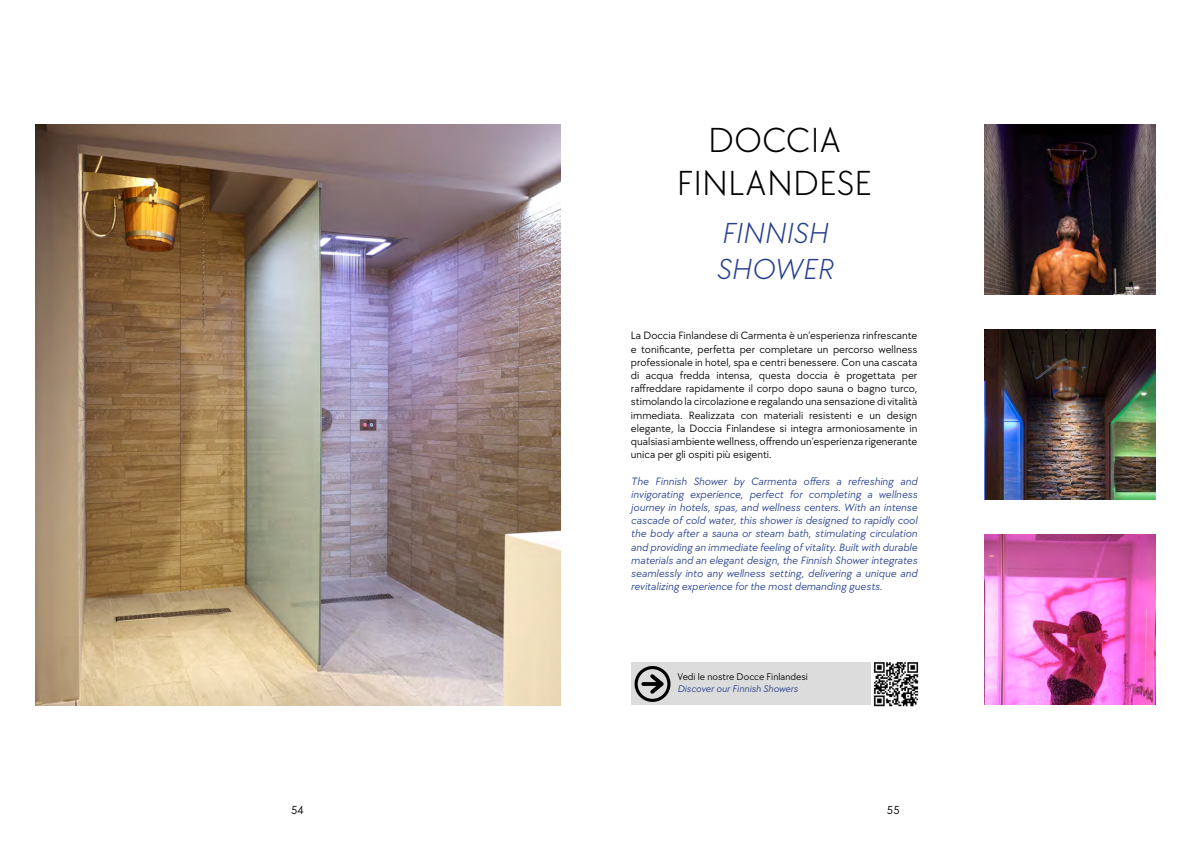
<style>
.page{position:relative;width:1191px;height:842px;background:#fff}
.page>*{position:absolute;margin:0;border:0;box-sizing:border-box;transform-origin:0 0}
.t1{font:300 36px/43.2px "TT Chocolates Trl";color:#000;text-align:center}
.t2{font:italic 300 30px/36px "TT Chocolates Trl";color:#25408f}
.t3{font:12px "TT Chocolates Trl";color:#000}
.t4{font:11px/13.2px "TT Chocolates Trl";color:#000;text-align:justify}
.t5{font:italic 11px/13.2px "TT Chocolates Trl";color:#25408f;text-align:justify}
.t6{font:10px "TT Chocolates Trl";color:#000}
.t7{font:italic 10px "TT Chocolates Trl";color:#25408f}
</style>
<div class="page">
<img style="left:36px;top:125px;width:524px;height:581px">
<img style="left:985px;top:535px;width:170px;height:170px">
<img style="left:985px;top:125px;width:170px;height:170px">
<img style="left:984px;top:330px;width:171px;height:170px">
<div style="left:631px;top:662px;width:287px;height:43px;background:#dcdcdc"></div>
<svg style="left:634px;top:666px;width:36px;height:36px"></svg>
<img style="left:871px;top:662px;width:48px;height:45px">
<h1 class="t1" style="left:677px;top:117px;width:197px">DOCCIA<br>FINLANDESE</h1>
<h2 class="t2" style="left:716px;top:214px;width:118px">FINNISH<br>SHOWER</h2>
<p class="t4" style="left:631px;top:329px;width:288px">La Doccia Finlandese di Carmenta è un’esperienza rinfrescante e tonificante, perfetta per completare un percorso wellness professionale in hotel, spa e centri benessere. Con una cascata di acqua fredda intensa, questa doccia è progettata per raffreddare rapidamente il corpo dopo sauna o bagno turco, stimolando la circolazione e regalando una sensazione di vitalità immediata. Realizzata con materiali resistenti e un design elegante, la Doccia Finlandese si integra armoniosamente in qualsiasi ambiente wellness, offrendo un’esperienza rigenerante unica per gli ospiti più esigenti.</p>
<p class="t5" style="left:631px;top:474px;width:288px">The Finnish Shower by Carmenta offers a refreshing and invigorating experience, perfect for completing a wellness journey in hotels, spas, and wellness centers. With an intense cascade of cold water, this shower is designed to rapidly cool the body after a sauna or steam bath, stimulating circulation and providing an immediate feeling of vitality. Built with durable materials and an elegant design, the Finnish Shower integrates seamlessly into any wellness setting, delivering a unique and revitalizing experience for the most demanding guests.</p>
<p class="t6" style="left:677px;top:670px;width:132px">Vedi le nostre Docce Finlandesi</p>
<p class="t7" style="left:677px;top:682px;width:122px">Discover our Finnish Showers</p>
<p class="t3" style="left:291px;top:802px;width:14px">54</p>
<p class="t3" style="left:887px;top:802px;width:14px">55</p>
</div>
